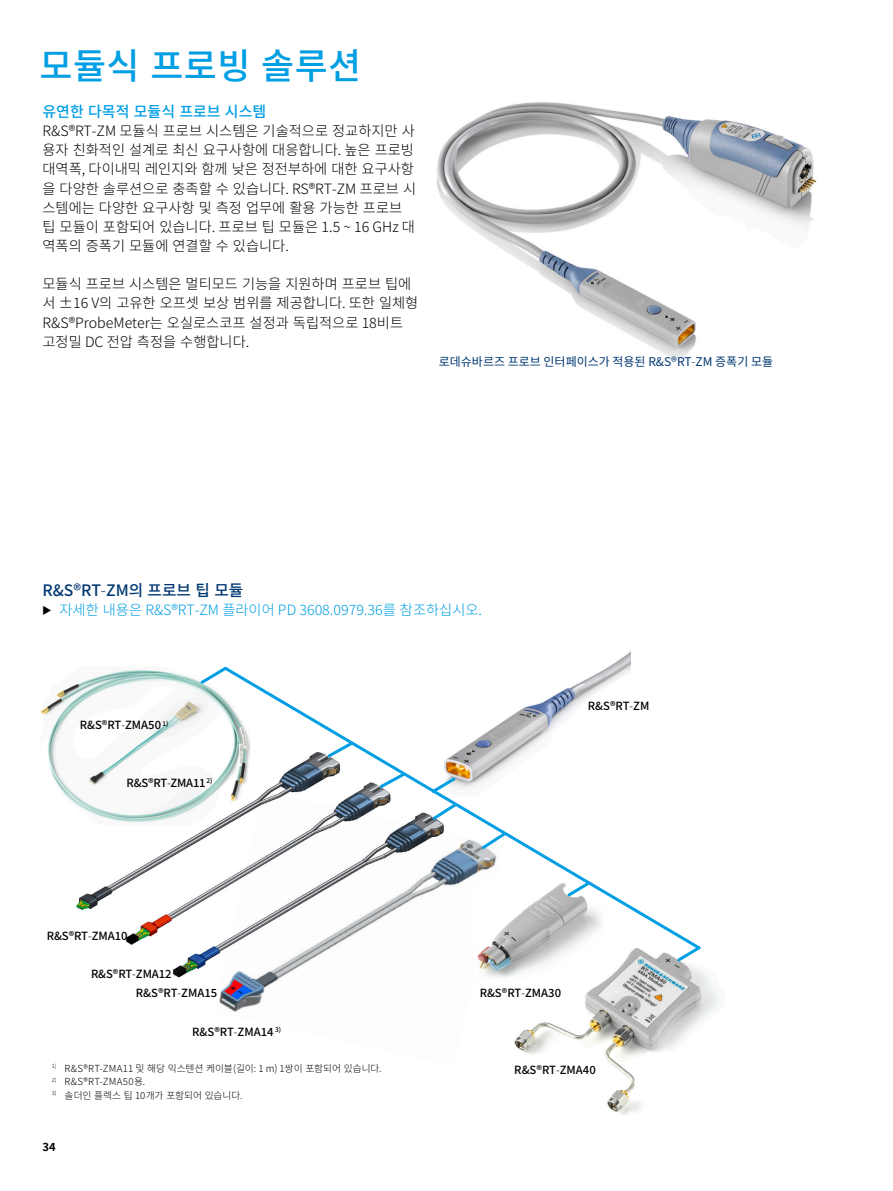
<style>
.page{position:relative;width:893px;height:1191px;background:#fff}
.page>*{position:absolute;margin:0;border:0;box-sizing:border-box;transform-origin:0 0}
.Seiten_Headline_24Pt_cyan{font:500 36px "Source Han Sans K";letter-spacing:.01em;color:#009ee3}
.Grafik_Tabelle_Überschrift{font:500 15.75px "Source Han Sans K";color:#003872}
.Absatzfett_cyan{font:500 15px "Source Han Sans K";color:#009ee3}
.Haupttext_ohne_Abstand{font:300 14.25px/19.2px "Source Han Sans K";color:#000}
.Haupttext{font:300 14.25px/19.2px "Source Han Sans K";color:#000}
.t1{font:300 14.25px "Source Han Sans K";color:#009ee3}
.Bildunterschrift{font:12px "Source Han Sans K";color:#003872}
.Grafiktext_fett{font:500 11.25px "Source Han Sans K";letter-spacing:-.005em;color:#000}
.t2{font:700 11.25px "Source Han Sans K";color:#000}
.Fussnote{font:300 9.75px "Source Han Sans K";color:#000}
.Fussnote-2{font:300 9.75px "Source Han Sans K";letter-spacing:.03em;color:#000}
.s1{font-family:"Linotype Univers 330"}
.s2{font-family:"Linotype Univers 330";font-weight:300}
.s3{font-family:"Linotype Universfor RS";font-size:11.4px;color:#000}
</style>
<div class="page">
<img style="left:437px;top:102px;width:380px;height:258px">
<img style="left:219px;top:981px;width:57px;height:31px">
<img style="left:41px;top:669px;width:180px;height:135px">
<img style="left:514px;top:952px;width:206px;height:163px">
<img style="left:477px;top:952px;width:127px;height:29px">
<img style="left:126px;top:913px;width:44px;height:32px">
<img style="left:75px;top:748px;width:146px;height:162px">
<img style="left:170px;top:810px;width:154px;height:171px">
<svg style="left:221px;top:669px;width:473px;height:283px"></svg>
<svg style="left:377px;top:770px;width:30px;height:20px"></svg>
<svg style="left:325px;top:740px;width:30px;height:20px"></svg>
<svg style="left:198px;top:666px;width:32px;height:20px"></svg>
<svg style="left:565px;top:878px;width:28px;height:21px"></svg>
<svg style="left:675px;top:943px;width:28px;height:21px"></svg>
<img style="left:438px;top:651px;width:193px;height:188px">
<svg style="left:430px;top:801px;width:29px;height:21px"></svg>
<svg style="left:429px;top:775px;width:29px;height:20px"></svg>
<svg style="left:479px;top:829px;width:30px;height:22px"></svg>
<p class="Seiten_Headline_24Pt_cyan" style="left:40px;top:45px;width:323px">모듈식 프로빙 솔루션</p>
<p class="Absatzfett_cyan" style="left:43px;top:103px;width:225px">유연한 다목적 모듈식 프로브 시스템</p>
<p class="Haupttext_ohne_Abstand" style="left:43px;top:122px;width:375px">R&amp;S®RT<span class="s1">-</span>ZM 모듈식 프로브 시스템은 기술적으로 정교하지만 사 용자 친화적인 설계로 최신 요구사항에 대응합니다. 높은 프로빙 대역폭, 다이내믹 레인지와 함께 낮은 정전부하에 대한 요구사항 을 다양한 솔루션으로 충족할 수 있습니다. RS®RT<span class="s1">-</span>ZM 프로브 시 스템에는 다양한 요구사항 및 측정 업무에 활용 가능한 프로브 팁 모듈이 포함되어 있습니다. 프로브 팁 모듈은 1.5 ~ 16 GHz 대 역폭의 증폭기 모듈에 연결할 수 있습니다.</p>
<p class="Haupttext" style="left:43px;top:275px;width:377px">모듈식 프로브 시스템은 멀티모드 기능을 지원하며 프로브 팁에 서 ±16 V의 고유한 오프셋 보상 범위를 제공합니다. 또한 일체형<br>R&amp;S®ProbeMeter는 오실로스코프 설정과 독립적으로 18비트 고정밀 DC 전압 측정을 수행합니다.</p>
<p class="Bildunterschrift" style="left:439px;top:355px;width:336px">로데슈바르즈 프로브 인터페이스가 적용된 R&amp;S®RT<span class="s2">-</span>ZM 증폭기 모듈</p>
<p class="Grafik_Tabelle_Überschrift" style="left:43px;top:581px;width:202px">R&amp;S®RT<span class="s2">-</span>ZM의 프로브 팁 모듈</p>
<p class="t1" style="left:43px;top:601px;width:441px"><span class="s3">▶</span> 자세한 내용은 R&amp;S®RT<span class="s1">-</span>ZM 플라이어 PD 3608.0979.36를 참조하십시오.</p>
<p class="Grafiktext_fett" style="left:80px;top:719px;width:90px">R&amp;S®RT<span class="s2">-</span>ZMA50 <sup>1)</sup></p>
<p class="Grafiktext_fett" style="left:126px;top:776px;width:88px">R&amp;S®RT<span class="s2">-</span>ZMA11 <sup>2)</sup></p>
<p class="Grafiktext_fett" style="left:588px;top:700px;width:63px">R&amp;S®RT<span class="s2">-</span>ZM</p>
<p class="Grafiktext_fett" style="left:47px;top:929px;width:82px">R&amp;S®RT<span class="s2">-</span>ZMA10</p>
<p class="Grafiktext_fett" style="left:91px;top:967px;width:82px">R&amp;S®RT<span class="s2">-</span>ZMA12</p>
<p class="Grafiktext_fett" style="left:136px;top:987px;width:83px">R&amp;S®RT<span class="s2">-</span>ZMA15</p>
<p class="Grafiktext_fett" style="left:192px;top:1025px;width:90px">R&amp;S®RT<span class="s2">-</span>ZMA14 <sup>3)</sup></p>
<p class="Grafiktext_fett" style="left:480px;top:987px;width:83px">R&amp;S®RT<span class="s2">-</span>ZMA30</p>
<p class="Fussnote" style="left:52px;top:1062px;width:331px"><sup>1)</sup> R&amp;S®RT<span class="s1">-</span>ZMA11 및 해당 익스텐션 케이블(길이: 1 m) 1쌍이 포함되어 있습니다.</p>
<p class="Fussnote-2" style="left:52px;top:1076px;width:95px"><sup>2)</sup> R&amp;S®RT<span class="s1">-</span>ZMA50용.</p>
<p class="Fussnote" style="left:52px;top:1089px;width:192px"><sup>3)</sup> 솔더인 플렉스 팁 10개가 포함되어 있습니다.</p>
<p class="t2" style="left:43px;top:1140px;width:15px">34</p>
<p class="Grafiktext_fett" style="left:514px;top:1063px;width:83px">R&amp;S®RT<span class="s2">-</span>ZMA40</p>
</div>
